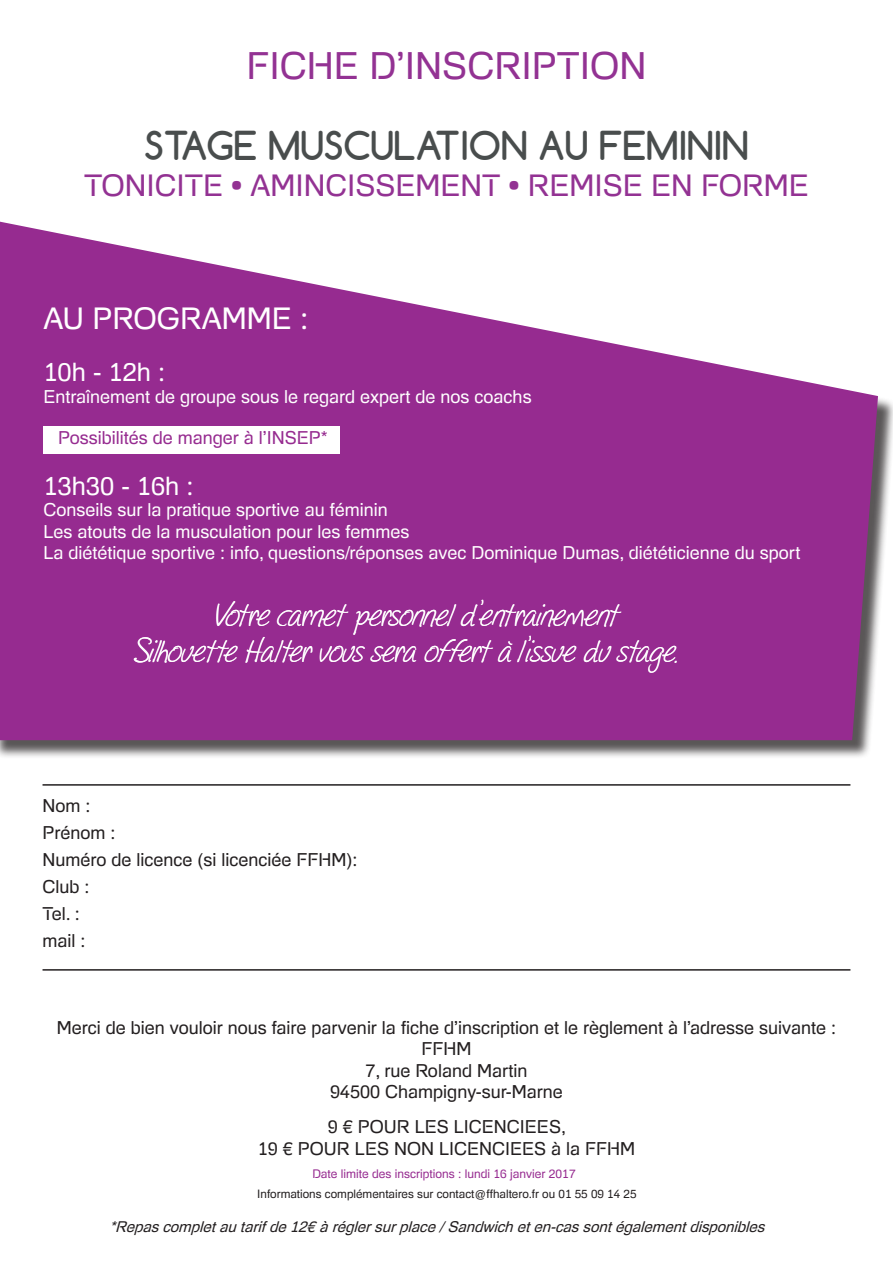
<style>
.page{position:relative;width:893px;height:1263px;background:#fff}
.page>*{position:absolute;margin:0;border:0;box-sizing:border-box;transform-origin:0 0}
.t1{font:700 37.5px "Comfortaa";color:#494d4d}
.t2{font:37.5px "Foobar Pro";color:#933293}
.t3{font:italic 30px/36px "Drawing with markers";color:#fff}
.t4{font:30px "Foobar Pro";color:#933293}
.t5{font:30px "Foobar Pro";color:#fff}
.t6{font:25.5px "Foobar Pro";color:#fff}
.t7{font:18px/27px "Foobar Pro";color:#231f20;text-align:center}
.t8{font:18px/21.6px "Foobar Pro";color:#fff}
.t9{font:18px "Foobar Pro";color:#962b90}
.t10{font:italic 15px "Foobar Pro";color:#231f20}
.t11{font:12px "Foobar Pro";color:#962b90}
.t12{font:11.7px "Foobar Pro";color:#231f20}
</style>
<div class="page">
<div style="left:0;top:223px;width:893px;height:536px;background:#231f20;opacity:.75"></div>
<svg style="left:0;top:222px;width:878px;height:518px;fill:#962b90"></svg>
<div style="left:43px;top:426px;width:297px;height:28px;background:#fff"></div>
<hr style="left:43px;top:784px;width:807px;height:2px;background:#231f20">
<hr style="left:43px;top:969px;width:807px;height:2px;background:#231f20">
<h1 class="t2" style="left:246px;top:44px;width:402px">FICHE D’INSCRIPTION</h1>
<h1 class="t1" style="left:144px;top:122px;width:606px">STAGE MUSCULATION AU FEMININ</h1>
<h2 class="t4" style="left:84px;top:168px;width:726px">TONICITE • AMINCISSEMENT • REMISE EN FORME</h2>
<h2 class="t5" style="left:43px;top:301px;width:267px">AU PROGRAMME :</h2>
<h3 class="t6" style="left:43px;top:357px;width:123px">10h - 12h :</h3>
<p class="t8" style="left:43px;top:385px;width:490px">Entraînement de groupe sous le regard expert de nos coachs</p>
<p class="t9" style="left:58px;top:427px;width:271px">Possibilités de manger à l’INSEP*</p>
<h3 class="t6" style="left:43px;top:470px;width:152px">13h30 - 16h :</h3>
<p class="t8" style="left:43px;top:499px;width:758px">Conseils sur la pratique sportive au féminin<br>Les atouts de la musculation pour les femmes<br>La diététique sportive : info, questions/réponses avec Dominique Dumas, diététicienne du sport</p>
<h2 class="t3" style="left:132px;top:598px;width:559px;text-indent:80px">Votrecarnetpersonneld’entrainement<br>SilhouetteHaltervousseraoffertàl’issuedustage.</h2>
<p class="t7" style="left:43px;top:792px;width:317px;text-align:left">Nom :<br>Prénom :<br>Numéro de licence (si licenciée FFHM):<br>Club :<br>Tel. :<br>mail :</p>
<p class="t7" style="left:57px;top:1016px;width:781px;line-height:21.6px">Merci de bien vouloir nous faire parvenir la fiche d’inscription et le règlement à l’adresse suivante :<br>FFHM<br>7, rue Roland Martin<br>94500 Champigny-sur-Marne</p>
<p class="t7" style="left:258px;top:1116px;width:379px;line-height:21.6px">9 € POUR LES LICENCIEES,<br>19 € POUR LES NON LICENCIEES à la FFHM</p>
<p class="t11" style="left:312px;top:1167px;width:265px">Date limite des inscriptions : lundi 16 janvier 2017</p>
<p class="t12" style="left:257px;top:1187px;width:381px">Informations complémentaires sur contact@ffhaltero.fr ou 01 55 09 14 25</p>
<p class="t10" style="left:109px;top:1218px;width:661px">*Repascompletautarifde12€àréglersurplace/Sandwicheten-cassontégalementdisponibles</p>
</div>
